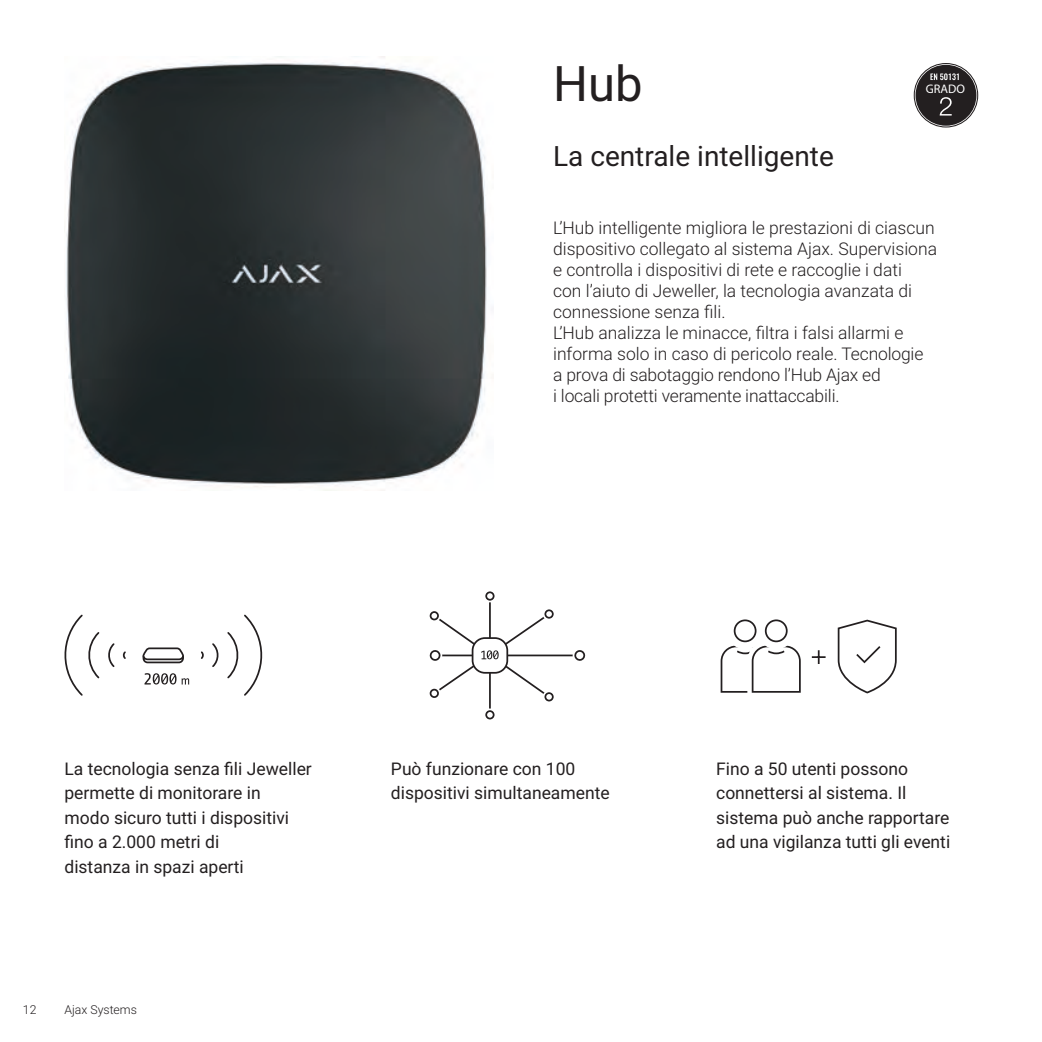
<style>
.page{position:relative;width:1042px;height:1042px;background:#fff}
.page>*{position:absolute;margin:0;border:0;box-sizing:border-box;transform-origin:0 0}
.t1{font:49px "Roboto";color:#231f20}
.t2{font:28px "Roboto";color:#231f20}
.t3{font:300 17.5px/21px "Roboto";color:#231f20}
.t4{font:17.5px/24.5px "Roboto";color:#231f20}
.t5{font:12.42px "Myriad Pro";color:#fff}
.t6{font:300 12.25px "Roboto";color:#231f20}
</style>
<div class="page">
<img style="left:66px;top:57px;width:421px;height:434px">
<svg style="left:914px;top:63px;width:64px;height:64px"></svg>
<svg style="left:142px;top:647px;width:42px;height:17px"></svg>
<svg style="left:201px;top:614px;width:62px;height:82px"></svg>
<svg style="left:64px;top:614px;width:62px;height:82px"></svg>
<svg style="left:144px;top:673px;width:32px;height:11px"></svg>
<svg style="left:182px;top:678px;width:7px;height:6px"></svg>
<div style="left:428px;top:648px;width:14px;height:15px;border:5px solid #fff;border-radius:4px"></div>
<div style="left:572px;top:648px;width:15px;height:15px;border:5px solid #fff;border-radius:4px"></div>
<div style="left:428px;top:609px;width:13px;height:13px;border:5px solid #fff;border-radius:50%"></div>
<div style="left:483px;top:708px;width:13px;height:13px;border:5px solid #fff;border-radius:50%"></div>
<div style="left:428px;top:687px;width:13px;height:13px;border:5px solid #fff;border-radius:50%"></div>
<div style="left:483px;top:590px;width:13px;height:12px;border:5px solid #fff;border-radius:50%"></div>
<div style="left:485px;top:591px;width:9px;height:9px;border:2px solid #231f20;border-radius:50%"></div>
<div style="left:485px;top:710px;width:9px;height:9px;border:2px solid #231f20;border-radius:50%"></div>
<div style="left:430px;top:611px;width:9px;height:9px;border:2px solid #231f20;border-radius:50%"></div>
<div style="left:430px;top:689px;width:9px;height:9px;border:2px solid #231f20;border-radius:50%"></div>
<div style="left:429px;top:650px;width:12px;height:11px;border:2px solid #231f20;border-radius:4px"></div>
<div style="left:575px;top:650px;width:9px;height:10px;background:#fff;border-radius:4px"></div>
<div style="left:574px;top:650px;width:11px;height:11px;border:2px solid #231f20;border-radius:4px"></div>
<svg style="left:432px;top:594px;width:149px;height:122px"></svg>
<svg style="left:720px;top:619px;width:177px;height:75px"></svg>
<h1 class="t1" style="left:553px;top:49px;width:91px">Hub</h1>
<h2 class="t2" style="left:553px;top:136px;width:282px">La centrale intelligente</h2>
<p class="t5" style="left:926px;top:81px;width:41px">GRADO</p>
<p class="t3" style="left:553px;top:216px;width:385px">L’Hub intelligente migliora le prestazioni di ciascun dispositivo collegato al sistema Ajax. Supervisiona e controlla i dispositivi di rete e raccoglie i dati<br>con l’aiuto di Jeweller, la tecnologia avanzata di connessione senza fili.<br>L’Hub analizza le minacce, filtra i falsi allarmi e informa solo in caso di pericolo reale. Tecnologie a prova di sabotaggio rendono l’Hub Ajax ed<br>i locali protetti veramente inattaccabili.</p>
<p class="t4" style="left:64px;top:755px;width:249px">La tecnologia senza fili Jeweller permette di monitorare in<br>modo sicuro tutti i dispositivi fino a 2.000 metri di<br>distanza in spazi aperti</p>
<p class="t4" style="left:391px;top:755px;width:220px">Può funzionare con 100 dispositivi simultaneamente</p>
<p class="t4" style="left:716px;top:755px;width:236px">Fino a 50 utenti possono connettersi al sistema. Il sistema può anche rapportare ad una vigilanza tutti gli eventi</p>
<p class="t6" style="left:23px;top:1001px;width:15px">12</p>
<p class="t6" style="left:64px;top:1001px;width:74px">Ajax Systems</p>
</div>
